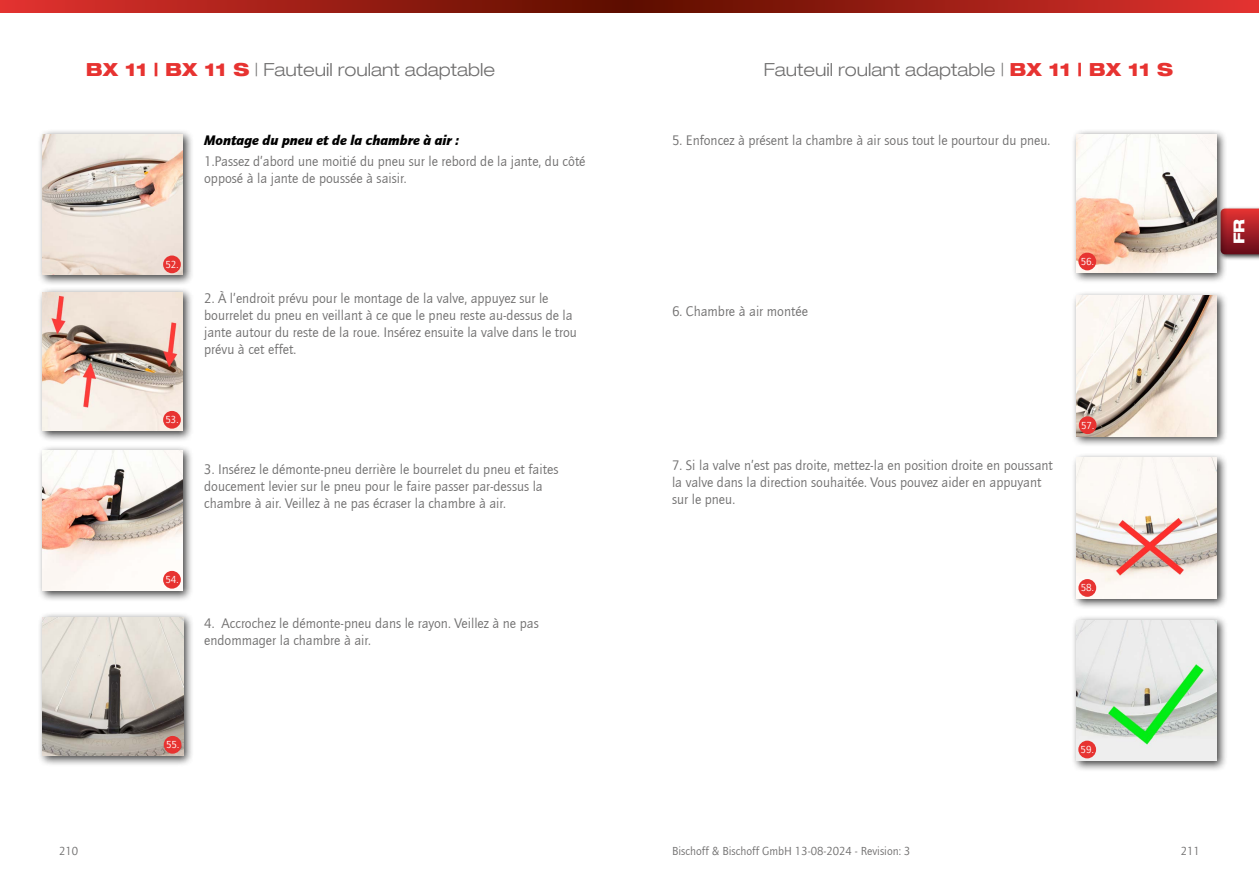
<style>
.page{position:relative;width:1259px;height:893px;background:#fff}
.page>*{position:absolute;margin:0;border:0;box-sizing:border-box;transform-origin:0 0}
.t1{font:300 18px "Helve Neu Lig Ext";color:#706f6f}
.t2{font:800 15px "Helve Neu Hea Ext";color:#fff}
.t3{font:14.25px/17.1px "Quay Sans";color:#706f6f}
.t4{font:italic 900 14.25px "Quay Sans";color:#000}
.t5{font:12px "Quay Sans";color:#706f6f}
.t6{font:10.5px "Quay Sans";color:#fff}
.s1{font-family:"Helve Neu Hea Ext";font-weight:800;color:#e73331}
</style>
<div class="page">
<svg style="left:0;top:0;width:629px;height:13px;background:#9e1f15"></svg>
<svg style="left:629px;top:0;width:630px;height:13px;background:#9f1f16"></svg>
<div style="left:1218px;top:206px;width:41px;height:55px;background:#000;opacity:.75"></div>
<svg style="left:1227px;top:209px;width:32px;height:45px"></svg>
<div style="left:37px;top:129px;width:156px;height:157px;background:#000;opacity:.75"></div>
<img style="left:42px;top:134px;width:140px;height:140px">
<div style="left:163px;top:255px;width:18px;height:18px;background:#e73331;border-radius:50%"></div>
<div style="left:37px;top:287px;width:156px;height:155px;background:#000;opacity:.75"></div>
<img style="left:42px;top:292px;width:140px;height:139px">
<div style="left:163px;top:411px;width:18px;height:18px;background:#e73331;border-radius:50%"></div>
<div style="left:38px;top:445px;width:156px;height:157px;background:#000;opacity:.75"></div>
<img style="left:43px;top:450px;width:140px;height:141px">
<div style="left:163px;top:571px;width:18px;height:18px;background:#e73331;border-radius:50%"></div>
<div style="left:38px;top:612px;width:156px;height:155px;background:#000;opacity:.75"></div>
<img style="left:43px;top:617px;width:140px;height:139px">
<div style="left:164px;top:736px;width:17px;height:18px;background:#e73331;border-radius:50%"></div>
<div style="left:1071px;top:129px;width:156px;height:155px;background:#000;opacity:.75"></div>
<img style="left:1076px;top:134px;width:140px;height:139px">
<div style="left:1078px;top:253px;width:18px;height:17px;background:#e73331;border-radius:50%"></div>
<div style="left:1071px;top:291px;width:156px;height:157px;background:#000;opacity:.75"></div>
<img style="left:1076px;top:296px;width:140px;height:140px">
<div style="left:1078px;top:416px;width:18px;height:18px;background:#e73331;border-radius:50%"></div>
<div style="left:1071px;top:452px;width:157px;height:158px;background:#000;opacity:.75"></div>
<img style="left:1076px;top:457px;width:140px;height:142px">
<div style="left:1078px;top:579px;width:18px;height:18px;background:#e73331;border-radius:50%"></div>
<div style="left:1071px;top:615px;width:156px;height:157px;background:#000;opacity:.75"></div>
<img style="left:1076px;top:620px;width:140px;height:140px">
<div style="left:1078px;top:741px;width:18px;height:17px;background:#e73331;border-radius:50%"></div>
<p class="t1" style="left:86px;top:59px;width:411px"><span class="s1">BX 11 | BX 11 S</span> | Fauteuil roulant adaptable</p>
<p class="t1" style="left:764px;top:59px;width:411px">Fauteuil roulant adaptable | <span class="s1">BX 11 | BX 11 S</span></p>
<p class="t4" style="left:204px;top:132px;width:256px">Montage du pneu et de la chambre à air :</p>
<p class="t3" style="left:204px;top:153px;width:383px">1.Passez d’abord une moitié du pneu sur le rebord de la jante, du côté opposé à la jante de poussée à saisir.</p>
<p class="t3" style="left:672px;top:132px;width:380px">5. Enfoncez à présent la chambre à air sous tout le pourtour du pneu.</p>
<p class="t6" style="left:165px;top:259px;width:15px">52.</p>
<p class="t6" style="left:1080px;top:256px;width:15px">56.</p>
<p class="t3" style="left:204px;top:290px;width:374px">2. À l’endroit prévu pour le montage de la valve, appuyez sur le bourrelet du pneu en veillant à ce que le pneu reste au-dessus de la jante autour du reste de la roue. Insérez ensuite la valve dans le trou prévu à cet effet.</p>
<p class="t3" style="left:672px;top:303px;width:137px">6. Chambre à air montée</p>
<p class="t6" style="left:165px;top:414px;width:15px">53.</p>
<p class="t6" style="left:1081px;top:419px;width:15px">57.</p>
<p class="t3" style="left:204px;top:461px;width:356px">3. Insérez le démonte-pneu derrière le bourrelet du pneu et faites doucement levier sur le pneu pour le faire passer par-dessus la chambre à air. Veillez à ne pas écraser la chambre à air.</p>
<p class="t3" style="left:672px;top:457px;width:382px">7. Si la valve n’est pas droite, mettez-la en position droite en poussant la valve dans la direction souhaitée. Vous pouvez aider en appuyant sur le pneu.</p>
<p class="t6" style="left:165px;top:574px;width:15px">54.</p>
<p class="t6" style="left:1080px;top:582px;width:15px">58.</p>
<p class="t3" style="left:204px;top:615px;width:336px">4. Accrochez le démonte-pneu dans le rayon. Veillez à ne pas endommager la chambre à air.</p>
<p class="t6" style="left:166px;top:739px;width:15px">55.</p>
<p class="t6" style="left:1080px;top:744px;width:15px">59.</p>
<p class="t2" style="left:1229px;top:244px;width:27px;rotate:-90deg">FR</p>
<p class="t5" style="left:672px;top:845px;width:240px">Bischoff &amp; Bischoff GmbH 13-08-2024 - Revision: 3</p>
<p class="t5" style="left:59px;top:845px;width:21px">210</p>
<p class="t5" style="left:1180px;top:845px;width:21px">211</p>
</div>
